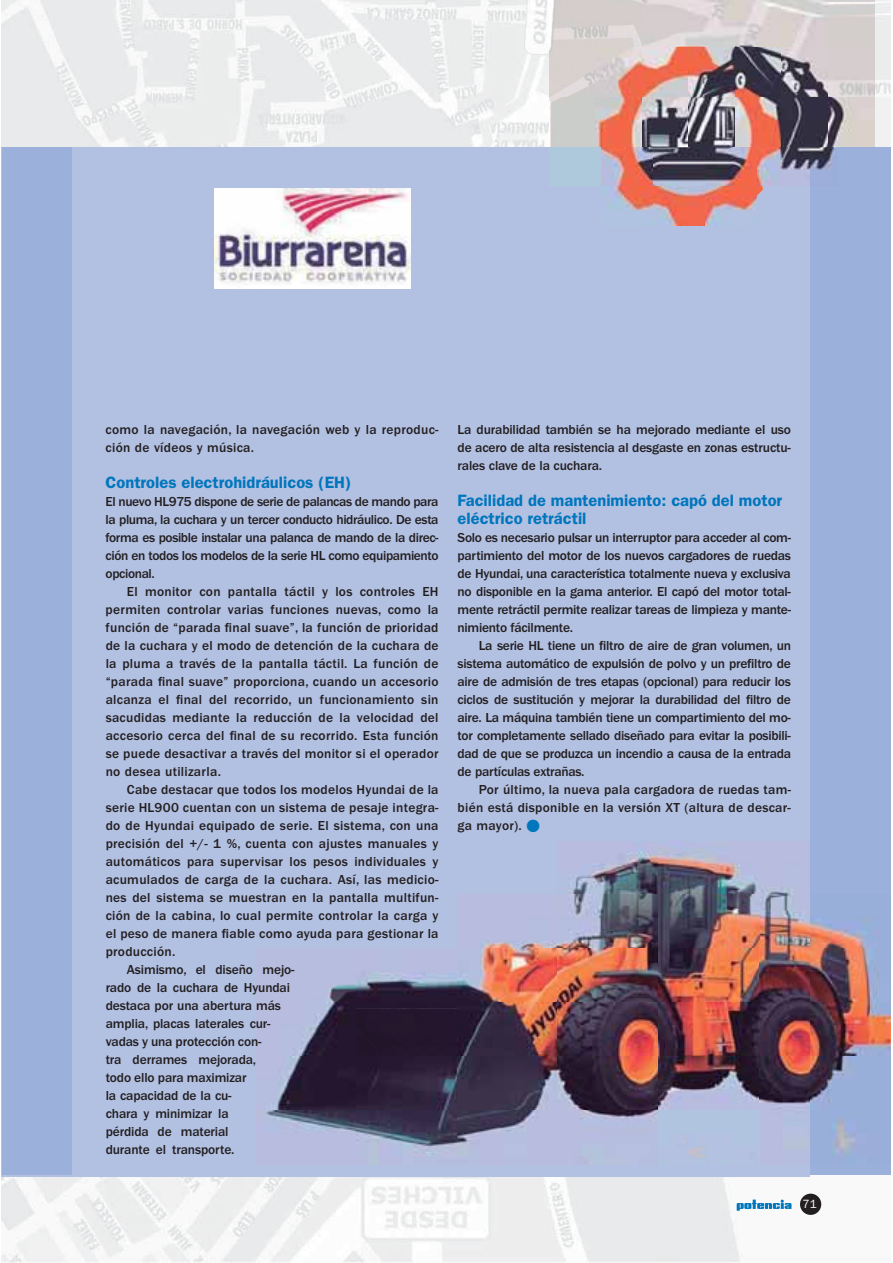
<style>
.page{position:relative;width:893px;height:1263px;background:#fff}
.page>*{position:absolute;margin:0;border:0;box-sizing:border-box;transform-origin:0 0}
.t1{font:600 16.5px/18px "ITC Franklin Gothic Std";color:#0076bd}
.t2{font:500 13.5px/18px "ITC Franklin Gothic Std";letter-spacing:.02em;color:#231f20;text-align:justify}
.t3{font:500 13.5px "ITC Franklin Gothic Std";letter-spacing:-.01em;color:#231f20}
.t4{font:12px "ITC Franklin Gothic Std";color:#fff}
</style>
<div class="page">
<img style="left:2px;top:1176px;width:820px;height:86px">
<img style="left:551px;top:0;width:339px;height:147px">
<img style="left:2px;top:0;width:549px;height:147px">
<div style="left:800px;top:1194px;width:21px;height:21px;background:#231f20;border-radius:50%"></div>
<svg style="left:737px;top:1200px;width:54px;height:11px"></svg>
<div style="left:802px;top:147px;width:88px;height:1028px;background:#9bb0db"></div>
<div style="left:2px;top:147px;width:808px;height:1029px;background:#b2c0e2"></div>
<img style="left:810px;top:147px;width:28px;height:23px">
<img style="left:601px;top:147px;width:209px;height:79px">
<img style="left:266px;top:841px;width:624px;height:323px">
<img style="left:214px;top:189px;width:196px;height:100px">
<div style="left:2px;top:147px;width:69px;height:1028px;background:#9bb0db"></div>
<p class="t2" style="left:106px;top:422px;width:334px">como la navegación, la navegación web y la reproduc&shy;ción de vídeos y música.</p>
<p class="t1" style="left:106px;top:475px;width:247px">Controles electrohidráulicos (EH)</p>
<p class="t2" style="left:106px;top:494px;width:334px">El nuevo HL975 dispone de serie de palancas de mando para la pluma, la cuchara y un tercer conducto hidráulico. De esta forma es posible instalar una palanca de mando de la direc&shy;ción en todos los modelos de la serie HL como equipamiento opcional.</p>
<p class="t2" style="left:106px;top:583px;width:334px;text-indent:21px">El monitor con pantalla táctil y los controles EH permiten controlar varias funciones nuevas, como la función de “parada final suave”, la función de prioridad de la cuchara y el modo de detención de la cuchara de la pluma a través de la pantalla táctil. La función de “parada final suave” proporciona, cuando un accesorio alcanza el final del recorrido, un funcionamiento sin sacudidas mediante la reducción de la velocidad del accesorio cerca del final de su recorrido. Esta función se puede desactivar a través del monitor si el operador no desea utilizarla.</p>
<p class="t2" style="left:127px;top:781px;width:313px">Cabe destacar que todos los modelos Hyundai de la</p>
<p class="t2" style="left:106px;top:799px;width:334px">serie HL900 cuentan con un sistema de pesaje integra-</p>
<p class="t2" style="left:106px;top:817px;width:334px">do de Hyundai equipado de serie. El sistema, con una</p>
<p class="t2" style="left:106px;top:835px;width:334px">precisión del +/- 1 %, cuenta con ajustes manuales y</p>
<p class="t2" style="left:106px;top:853px;width:334px">automáticos para supervisar los pesos individuales y</p>
<p class="t2" style="left:106px;top:871px;width:334px">acumulados de carga de la cuchara. Así, las medicio-</p>
<p class="t2" style="left:106px;top:889px;width:334px">nes del sistema se muestran en la pantalla multifun-</p>
<p class="t2" style="left:106px;top:907px;width:334px">ción de la cabina, lo cual permite controlar la carga y</p>
<p class="t2" style="left:106px;top:925px;width:334px">el peso de manera fiable como ayuda para gestionar la</p>
<p class="t2" style="left:106px;top:943px;width:71px">producción.</p>
<p class="t3" style="left:127px;top:964px;width:169px">Asimismo, el diseño mejo-</p>
<p class="t3" style="left:106px;top:982px;width:186px">rado de la cuchara de Hyundai</p>
<p class="t3" style="left:106px;top:1000px;width:177px">destaca por una abertura más</p>
<p class="t3" style="left:106px;top:1018px;width:166px">amplia, placas laterales cur-</p>
<p class="t3" style="left:106px;top:1036px;width:157px">vadas y una protección con-</p>
<p class="t3" style="left:106px;top:1054px;width:152px">tra derrames mejorada,</p>
<p class="t3" style="left:106px;top:1072px;width:142px">todo ello para maximizar</p>
<p class="t3" style="left:106px;top:1090px;width:127px">la capacidad de la cu-</p>
<p class="t3" style="left:106px;top:1108px;width:124px">chara y minimizar la</p>
<p class="t3" style="left:106px;top:1126px;width:124px">pérdida de material</p>
<p class="t3" style="left:106px;top:1144px;width:130px">durante el transporte.</p>
<p class="t2" style="left:458px;top:422px;width:335px">La durabilidad también se ha mejorado mediante el uso de acero de alta resistencia al desgaste en zonas estructu&shy;rales clave de la cuchara.</p>
<p class="t1" style="left:458px;top:493px;width:326px">Facilidad de mantenimiento: capó del motor eléctrico retráctil</p>
<p class="t2" style="left:458px;top:530px;width:335px">Solo es necesario pulsar un interruptor para acceder al com&shy;partimiento del motor de los nuevos cargadores de ruedas de Hyundai, una característica totalmente nueva y exclusiva no disponible en la gama anterior. El capó del motor total&shy;mente retráctil permite realizar tareas de limpieza y mante&shy;nimiento fácilmente.</p>
<p class="t2" style="left:458px;top:637px;width:335px;text-indent:21px">La serie HL tiene un filtro de aire de gran volumen, un sistema automático de expulsión de polvo y un prefiltro de aire de admisión de tres etapas (opcional) para reducir los ciclos de sustitución y mejorar la durabilidad del filtro de aire. La máquina también tiene un compartimiento del mo&shy;tor completamente sellado diseñado para evitar la posibili&shy;dad de que se produzca un incendio a causa de la entrada de partículas extrañas.</p>
<p class="t2" style="left:458px;top:781px;width:335px;text-indent:21px">Por último, la nueva pala cargadora de ruedas tam&shy;bién está disponible en la versión XT (altura de descar&shy;ga mayor).</p>
<p class="t4" style="left:802px;top:1200px;width:16px">71</p>
</div>
